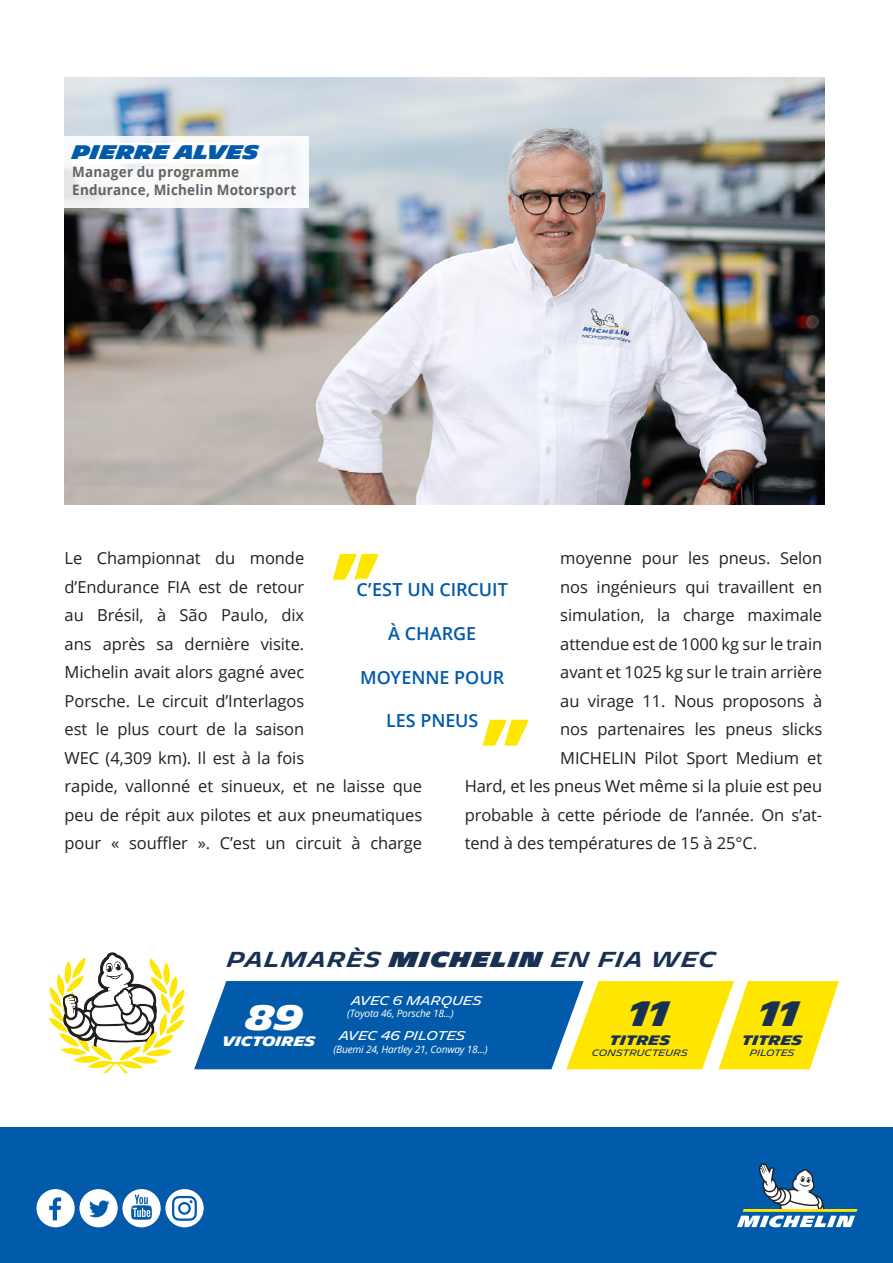
<style>
.page{position:relative;width:893px;height:1263px;background:#fff}
.page>*{position:absolute;margin:0;border:0;box-sizing:border-box;transform-origin:0 0}
.t1{font:700 34.2px "Michelin";color:#183153}
.t2{font:700 34.2px "Michelin";color:#fff}
.t3{font:600 21px "Michelin";letter-spacing:.05em;color:#183153}
.t4{font:900 19.05px "Michelin";color:#015aaa}
.t5{font:600 18px "Open Sans";letter-spacing:-.005em;color:#015aaa}
.t6{font:16.5px/28.5px "Open Sans";letter-spacing:-.005em;color:#231f20}
.t7{font:700 14.4px/17.9px "Open Sans";letter-spacing:.015em;color:#636366;scale:.94 1}
.t8{font:700 13.35px "Michelin";color:#183153}
.t9{font:700 13.35px "Michelin";color:#fff}
.t10{font:12.3px "Michelin";color:#fff}
.t11{font:italic 10.2px "Open Sans";letter-spacing:-.02em;color:#fff}
.t12{font:9px "Michelin";color:#183153}
.s1{font-weight:900}
</style>
<div class="page">
<div style="left:0;top:1127px;width:893px;height:136px;background:#015aaa"></div>
<svg style="left:737px;top:1163px;width:120px;height:64px"></svg>
<svg style="left:36px;top:1189px;width:125px;height:38px"></svg>
<div style="left:165px;top:1189px;width:39px;height:38px;background:#fff;border-radius:50%"></div>
<svg style="left:172px;top:1196px;width:25px;height:25px"></svg>
<img style="left:65px;top:77px;width:759px;height:427px">
<svg style="left:194px;top:981px;width:645px;height:88px;background:#729a76"></svg>
<svg style="left:49px;top:952px;width:136px;height:122px"></svg>
<svg style="left:65px;top:136px;width:244px;height:72px"></svg>
<div style="left:72px;top:143px;width:187px;height:21px;background:#fff"></div>
<svg style="left:333px;top:554px;width:45px;height:26px"></svg>
<svg style="left:483px;top:720px;width:45px;height:26px"></svg>
<div style="left:356px;top:579px;width:157px;height:19px;background:#fff"></div>
<p class="t4" style="left:72px;top:141px;width:188px">PIERRE ALVES</p>
<p class="t7" style="left:72px;top:162px;width:240px">Manager du programme<br>Endurance, Michelin Motorsport</p>
<p class="t6" style="left:65px;top:543px;width:359px">Le Championnat du monde<br>d’Endurance FIA est de retour<br>au Brésil, à São Paulo, dix<br>ans après sa dernière visite.<br>Michelin avait alors gagné avec<br>Porsche. Le circuit d’Interlagos<br>est le plus court de la saison<br>WEC (4,309 km). Il est à la fois<br>rapide, vallonné et sinueux, et ne laisse que peu de répit aux pilotes et aux pneumatiques pour « souffler ». C’est un circuit à charge</p>
<p class="t6" style="left:560px;top:543px;width:264px">moyenne pour les pneus. Selon</p>
<p class="t6" style="left:560px;top:572px;width:263px">nos ingénieurs qui travaillent en</p>
<p class="t6" style="left:560px;top:600px;width:263px">simulation, la charge maximale</p>
<p class="t6" style="left:560px;top:629px;width:264px">attendue est de 1000 kg sur le train</p>
<p class="t6" style="left:560px;top:657px;width:263px">avant et 1025 kg sur le train arrière</p>
<p class="t6" style="left:560px;top:686px;width:263px">au virage 11. Nous proposons à</p>
<p class="t6" style="left:560px;top:714px;width:264px">nos partenaires les pneus slicks</p>
<p class="t6" style="left:560px;top:743px;width:263px">MICHELIN Pilot Sport Medium et</p>
<p class="t6" style="left:465px;top:771px;width:359px">Hard, et les pneus Wet même si la pluie est peu</p>
<p class="t6" style="left:465px;top:800px;width:359px">probable à cette période de l’année. On s’at-</p>
<p class="t6" style="left:465px;top:828px;width:294px">tend à des températures de 15 à 25°C.</p>
<p class="t5" style="left:356px;top:577px;width:153px">C’EST UN CIRCUIT</p>
<p class="t5" style="left:388px;top:621px;width:90px">À CHARGE</p>
<p class="t5" style="left:360px;top:665px;width:145px">MOYENNE POUR</p>
<p class="t5" style="left:386px;top:708px;width:94px">LES PNEUS</p>
<p class="t3" style="left:227px;top:947px;width:490px">PALMARÈS <span class="s1">MICHELIN</span> EN FIA WEC</p>
<p class="t2" style="left:246px;top:998px;width:59px">89</p>
<p class="t9" style="left:222px;top:1033px;width:95px">VICTOIRES</p>
<p class="t10" style="left:352px;top:993px;width:132px">AVEC 6 MARQUES</p>
<p class="t11" style="left:347px;top:1006px;width:108px">(Toyota 46, Porsche 18...)</p>
<p class="t10" style="left:340px;top:1029px;width:127px">AVEC 46 PILOTES</p>
<p class="t11" style="left:334px;top:1042px;width:156px">(Buemi 24, Hartley 21, Conway 18...)</p>
<p class="t1" style="left:629px;top:993px;width:41px">11</p>
<p class="t1" style="left:759px;top:993px;width:41px">11</p>
<p class="t8" style="left:610px;top:1033px;width:62px">TITRES</p>
<p class="t12" style="left:592px;top:1047px;width:97px">CONSTRUCTEURS</p>
<p class="t8" style="left:742px;top:1033px;width:62px">TITRES</p>
<p class="t12" style="left:750px;top:1047px;width:46px">PILOTES</p>
</div>
